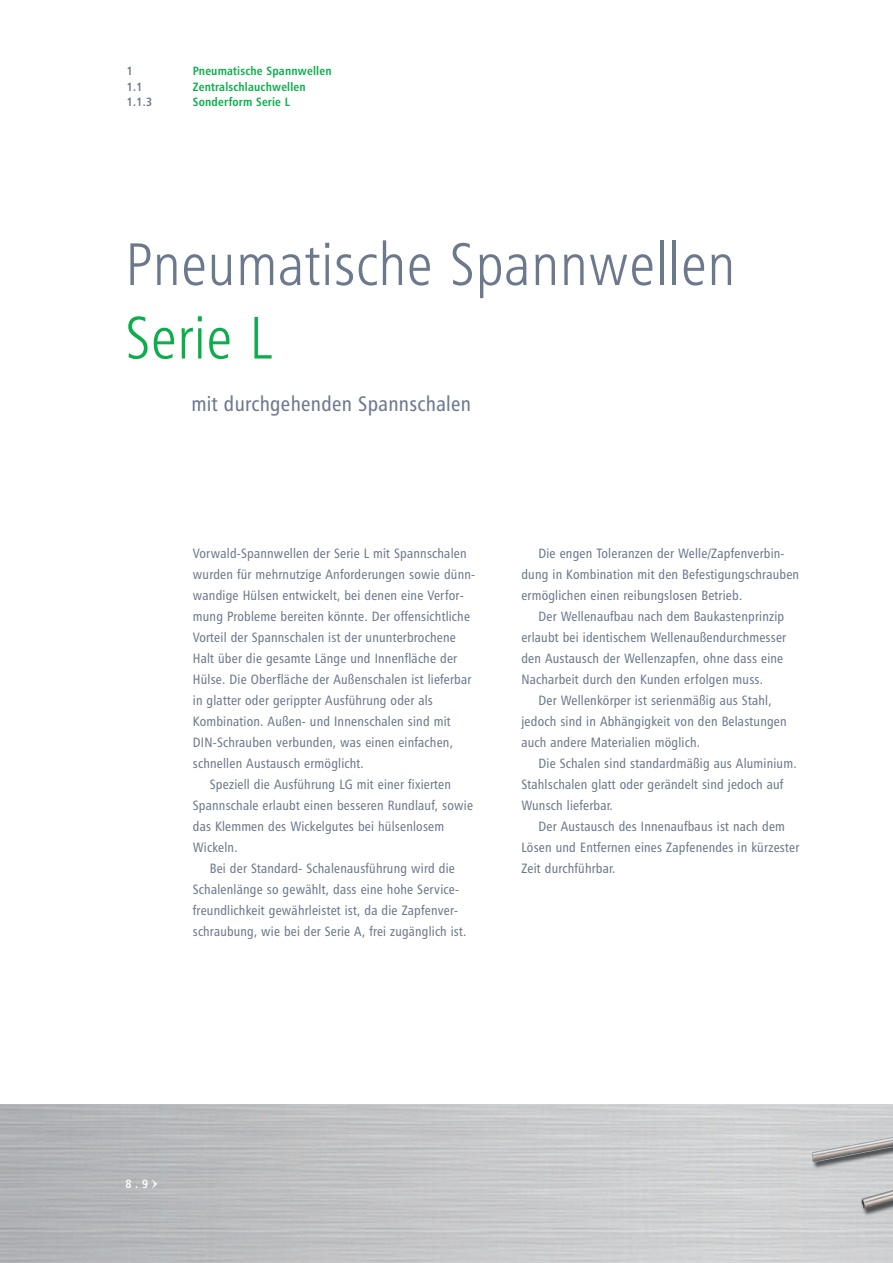
<style>
.page{position:relative;width:893px;height:1263px;background:#fff}
.page>*{position:absolute;margin:0;border:0;box-sizing:border-box;transform-origin:0 0}
.t1{font:60px "Humanist 777 BT Light Condensed B";letter-spacing:.015em;color:#6c798c}
.t2{font:60px "Humanist 777 BT Light Condensed B";letter-spacing:.015em;color:#0cae4c}
.t3{font:21px "Humanist 777 BT Roman Condensed B";letter-spacing:.015em;color:#6c798c}
.t4{font:13.5px/21px "Humanist 777 BT Roman Condensed B";letter-spacing:.015em;color:#6c798c}
.t5{font:12px "Humanist 777 BT Bold Condensed B";letter-spacing:.015em;color:#0cae4c}
.t6{font:12px "Humanist 777 BT Bold Condensed B";color:#6c798c}
.t7{font:12px "Humanist 777 BT Bold Condensed B";color:#fff}
</style>
<div class="page">
<img style="left:798px;top:1104px;width:95px;height:121px">
<img style="left:812px;top:1137px;width:81px;height:72px">
<p class="t6" style="left:127px;top:66px;width:8px">1</p>
<p class="t5" style="left:193px;top:66px;width:140px">Pneumatische Spannwellen</p>
<p class="t6" style="left:127px;top:82px;width:17px">1.1</p>
<p class="t5" style="left:193px;top:82px;width:114px">Zentralschlauchwellen</p>
<p class="t6" style="left:127px;top:97px;width:27px">1.1.3</p>
<p class="t5" style="left:193px;top:97px;width:99px">Sonderform Serie L</p>
<h1 class="t1" style="left:125px;top:240px;width:611px">Pneumatische Spannwellen</h1>
<h1 class="t2" style="left:125px;top:314px;width:148px">Serie L</h1>
<h2 class="t3" style="left:191px;top:395px;width:281px">mit durchgehenden Spannschalen</h2>
<p class="t4" style="left:193px;top:544px;width:275px">Vorwald-Spannwellen der Serie L mit Spannschalen</p>
<p class="t4" style="left:193px;top:565px;width:284px">wurden für mehrnutzige Anforderungen sowie dünn-</p>
<p class="t4" style="left:193px;top:586px;width:272px">wandige Hülsen entwickelt, bei denen eine Verfor-</p>
<p class="t4" style="left:193px;top:607px;width:279px">mung Probleme bereiten könnte. Der offensichtliche</p>
<p class="t4" style="left:193px;top:628px;width:264px">Vorteil der Spannschalen ist der ununterbrochene</p>
<p class="t4" style="left:193px;top:649px;width:266px">Halt über die gesamte Länge und Innenfläche der</p>
<p class="t4" style="left:193px;top:670px;width:280px">Hülse. Die Oberfläche der Außenschalen ist lieferbar</p>
<p class="t4" style="left:193px;top:691px;width:242px">in glatter oder gerippter Ausführung oder als</p>
<p class="t4" style="left:193px;top:712px;width:259px">Kombination. Außen- und Innenschalen sind mit</p>
<p class="t4" style="left:193px;top:733px;width:262px">DIN-Schrauben verbunden, was einen einfachen,</p>
<p class="t4" style="left:193px;top:754px;width:173px">schnellen Austausch ermöglicht.</p>
<p class="t4" style="left:210px;top:775px;width:243px">Speziell die Ausführung LG mit einer fixierten</p>
<p class="t4" style="left:193px;top:796px;width:282px">Spannschale erlaubt einen besseren Rundlauf, sowie</p>
<p class="t4" style="left:193px;top:817px;width:253px">das Klemmen des Wickelgutes bei hülsenlosem</p>
<p class="t4" style="left:193px;top:838px;width:46px">Wickeln.</p>
<p class="t4" style="left:210px;top:859px;width:247px">Bei der Standard- Schalenausführung wird die</p>
<p class="t4" style="left:193px;top:880px;width:268px">Schalenlänge so gewählt, dass eine hohe Service-</p>
<p class="t4" style="left:193px;top:901px;width:267px">freundlichkeit gewährleistet ist, da die Zapfenver-</p>
<p class="t4" style="left:193px;top:922px;width:275px">schraubung, wie bei der Serie A, frei zugänglich ist.</p>
<p class="t4" style="left:521px;top:544px;width:279px;text-indent:17px">Die engen Toleranzen der Welle/Zapfenverbin&shy;dung in Kombination mit den Befestigungschrauben ermöglichen einen reibungslosen Betrieb.</p>
<p class="t4" style="left:521px;top:607px;width:266px;text-indent:17px">Der Wellenaufbau nach dem Baukastenprinzip erlaubt bei identischem Wellenaußendurchmesser den Austausch der Wellenzapfen, ohne dass eine Nacharbeit durch den Kunden erfolgen muss.</p>
<p class="t4" style="left:521px;top:691px;width:267px;text-indent:17px">Der Wellenkörper ist serienmäßig aus Stahl, jedoch sind in Abhängigkeit von den Belastungen auch andere Materialien möglich.</p>
<p class="t4" style="left:521px;top:754px;width:277px;text-indent:17px">Die Schalen sind standardmäßig aus Aluminium.<br>Stahlschalen glatt oder gerändelt sind jedoch auf<br>Wunsch lieferbar.</p>
<p class="t4" style="left:521px;top:817px;width:279px;text-indent:17px">Der Austausch des Innenaufbaus ist nach dem<br>Lösen und Entfernen eines Zapfenendes in kürzester<br>Zeit durchführbar.</p>
<p class="t7" style="left:125px;top:1179px;width:34px">8.9❯</p>
</div>
